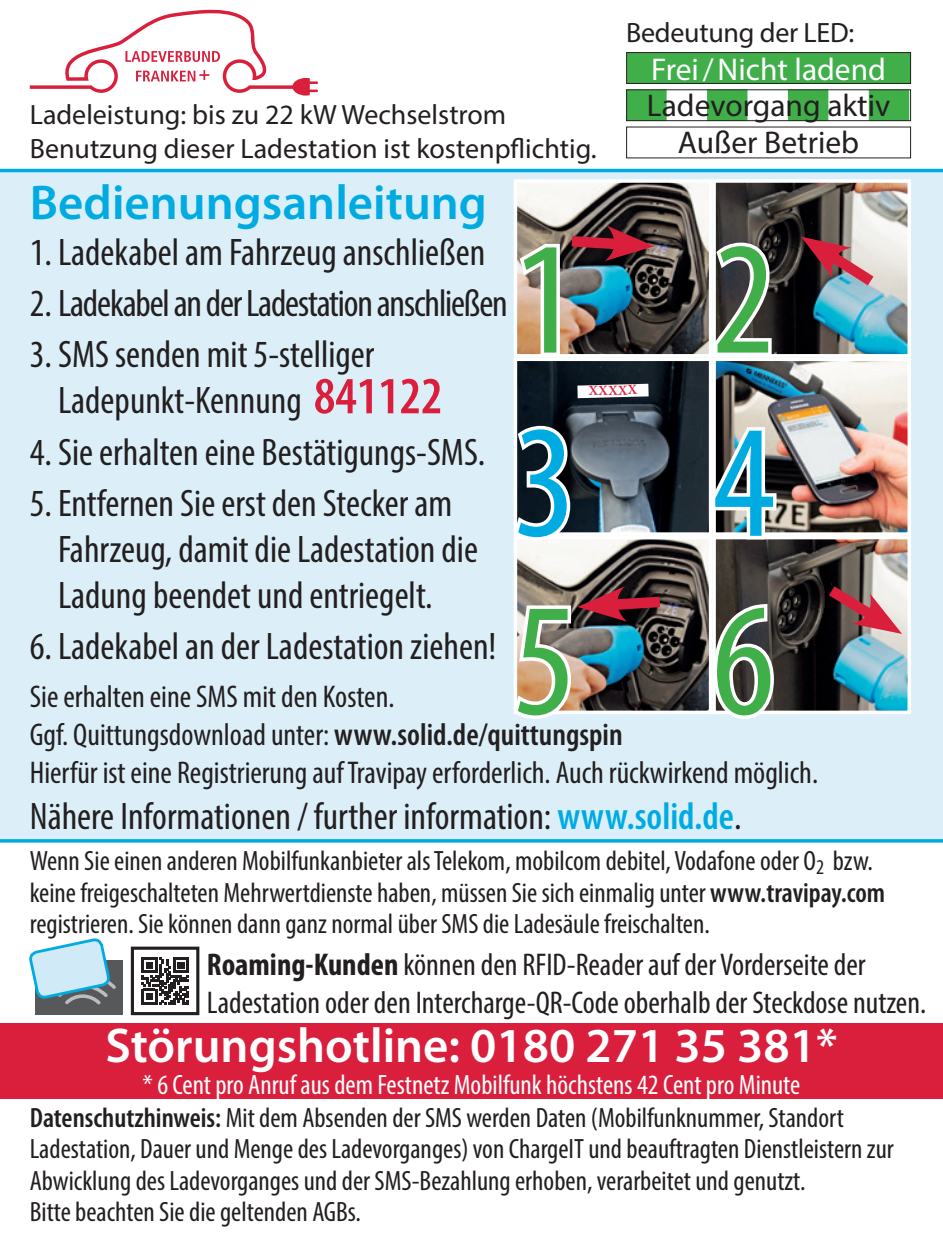
<style>
.page{position:relative;width:943px;height:1241px;background:#fff}
.page>*{position:absolute;margin:0;border:0;box-sizing:border-box;transform-origin:0 0}
.t1{font:condensed 161.7px "Myriad Pro";color:#40ae49}
.t2{font:condensed 161.7px "Myriad Pro";color:#00abe2}
.t3{font:600 49px "Myriad Pro";color:#fff}
.t4{font:600 49px "Myriad Pro";color:#00abe2}
.t5{font:condensed 38.5px/46.2px "Myriad Pro";color:#231f20}
.t6{font:condensed 38.5px "Myriad Pro";letter-spacing:-.03em;color:#231f20}
.t7{font:condensed 31.5px/37.8px "Myriad Pro";color:#231f20}
.t8{font:31.5px "Myriad Pro";color:#231f20}
.t9{font:31.5px "Myriad Pro";color:#fff}
.t10{font:condensed 28px/31.5px "Myriad Pro";color:#231f20}
.t11{font:28px/33.6px "Myriad Pro";color:#231f20}
.t12{font:condensed 28px "Myriad Pro";color:#fff}
.t13{font:600 14px "Minion Pro";color:#da1f3d}
.s1{font-weight:600;font-size:52.5px;color:#da1f3d}
.s2{font-weight:600}
.s3{font-weight:600;color:#00abe2}
.s4{font-weight:700}
</style>
<div class="page">
<div style="left:0;top:169px;width:943px;height:673px;background:#dceff9"></div>
<div style="left:0;top:1022px;width:943px;height:76px;background:#da1f3d"></div>
<svg style="left:30px;top:9px;width:287px;height:87px"></svg>
<svg style="left:141px;top:957px;width:48px;height:47px"></svg>
<div style="left:131px;top:946px;width:68px;height:69px;border:3px solid #231f20"></div>
<div style="left:35px;top:960px;width:87px;height:54px;background:#57585a"></div>
<svg style="left:29px;top:938px;width:90px;height:77px"></svg>
<div style="left:626px;top:53px;width:284px;height:30px;background:#40ae49"></div>
<div style="left:626px;top:52px;width:285px;height:32px;border:1px solid #231f20"></div>
<img style="left:518px;top:540px;width:189px;height:169px">
<div style="left:513px;top:535px;width:199px;height:179px;border:4px solid #fff"></div>
<img style="left:717px;top:540px;width:189px;height:169px">
<div style="left:712px;top:535px;width:199px;height:179px;border:4px solid #fff"></div>
<img style="left:717px;top:362px;width:189px;height:168px">
<div style="left:712px;top:357px;width:199px;height:178px;border:4px solid #fff"></div>
<img style="left:518px;top:362px;width:189px;height:168px">
<div style="left:513px;top:357px;width:199px;height:178px;border:4px solid #fff"></div>
<img style="left:717px;top:184px;width:189px;height:168px">
<div style="left:712px;top:179px;width:199px;height:178px;border:4px solid #fff"></div>
<img style="left:518px;top:184px;width:189px;height:168px">
<div style="left:513px;top:179px;width:199px;height:178px;border:4px solid #fff"></div>
<svg style="left:707px;top:239px;width:68px;height:120px"></svg>
<svg style="left:708px;top:423px;width:72px;height:119px"></svg>
<svg style="left:710px;top:600px;width:67px;height:122px"></svg>
<img style="left:516px;top:226px;width:138px;height:133px">
<svg style="left:508px;top:422px;width:65px;height:122px"></svg>
<svg style="left:801px;top:236px;width:84px;height:59px;background:#9a787f"></svg>
<svg style="left:577px;top:383px;width:71px;height:15px"></svg>
<svg style="left:817px;top:576px;width:85px;height:58px;background:#8f6266"></svg>
<img style="left:510px;top:586px;width:161px;height:136px">
<svg style="left:628px;top:91px;width:281px;height:28px"></svg>
<div style="left:626px;top:89px;width:285px;height:32px;border:1px solid #231f20"></div>
<p class="t11" style="left:626px;top:15px;width:229px">Bedeutung der LED:</p>
<p class="t11" style="left:30px;top:97px;width:568px">Ladeleistung: bis zu 22 kW Wechselstrom<br>Benutzung dieser Ladestation ist kostenpflichtig.</p>
<h2 class="t4" style="left:30px;top:172px;width:459px">Bedienungsanleitung</h2>
<p class="t9" style="left:651px;top:50px;width:236px">Frei/Nicht ladend</p>
<p class="t8" style="left:647px;top:86px;width:245px">Ladevorgang aktiv</p>
<p class="t8" style="left:678px;top:123px;width:183px">Außer Betrieb</p>
<h3 class="t5" style="left:30px;top:228px;width:457px">1. Ladekabel am Fahrzeug anschließen</h3>
<h3 class="t6" style="left:30px;top:280px;width:479px">2. Ladekabel an der Ladestation anschließen</h3>
<h3 class="t5" style="left:58px;top:331px;width:386px;text-indent:-28px">3. SMS senden mit 5-stelliger<br>Ladepunkt-Kennung <span class="s1">841122</span></h3>
<h3 class="t5" style="left:30px;top:428px;width:457px">4. Sie erhalten eine Bestätigungs-SMS.</h3>
<h3 class="t5" style="left:58px;top:479px;width:421px;text-indent:-28px">5. Entfernen Sie erst den Stecker am<br>Fahrzeug, damit die Ladestation die<br>Ladung beendet und entriegelt.</h3>
<h3 class="t5" style="left:30px;top:623px;width:468px">6. Ladekabel an der Ladestation ziehen!</h3>
<p class="t7" style="left:30px;top:677px;width:789px">Sie erhalten eine SMS mit den Kosten.<br>Ggf. Quittungsdownload unter: <span class="s2">www.solid.de/quittungspin<br></span>Hierfür ist eine Registrierung auf Travipay erforderlich. Auch rückwirkend möglich.</p>
<h1 class="t1" style="left:712px;top:201px;width:64px">2</h1>
<h1 class="t1" style="left:513px;top:201px;width:64px">1</h1>
<p class="t13" style="left:588px;top:381px;width:50px;rotate:-1deg">XXXXX</p>
<h1 class="t2" style="left:513px;top:384px;width:64px">3</h1>
<h1 class="t2" style="left:712px;top:384px;width:64px">4</h1>
<h1 class="t1" style="left:712px;top:562px;width:64px">6</h1>
<h1 class="t1" style="left:513px;top:562px;width:64px">5</h1>
<h3 class="t5" style="left:30px;top:792px;width:713px">Nähere Informationen / further information: <span class="s3">www.solid.de</span>.</h3>
<p class="t10" style="left:30px;top:845px;width:857px">Wenn Sie einen anderen Mobilfunkanbieter als Telekom, mobilcom debitel, Vodafone oder O<sub>2</sub> bzw. keine freigeschalteten Mehrwertdienste haben, müssen Sie sich einmalig unter <span class="s2">www.travipay.com </span>registrieren. Sie können dann ganz normal über SMS die Ladesäule freischalten.</p>
<p class="t7" style="left:207px;top:945px;width:720px"><span class="s4">Roaming-Kunden</span> können den RFID-Reader auf der Vorderseite der<br>Ladestation oder den Intercharge-QR-Code oberhalb der Steckdose nutzen.</p>
<h2 class="t3" style="left:105px;top:1014px;width:733px">Störungshotline: 0180 271 35 381*</h2>
<p class="t12" style="left:143px;top:1067px;width:659px">* 6 Cent pro Anruf aus dem Festnetz Mobilfunk höchstens 42 Cent pro Minute</p>
<p class="t10" style="left:30px;top:1100px;width:865px"><span class="s2">Datenschutzhinweis:</span> Mit dem Absenden der SMS werden Daten (Mobilfunknummer, Standort Ladestation, Dauer und Menge des Ladevorganges) von ChargeIT und beauftragten Dienstleistern zur Abwicklung des Ladevorganges und der SMS-Bezahlung erhoben, verarbeitet und genutzt.<br>Bitte beachten Sie die geltenden AGBs.</p>
</div>
